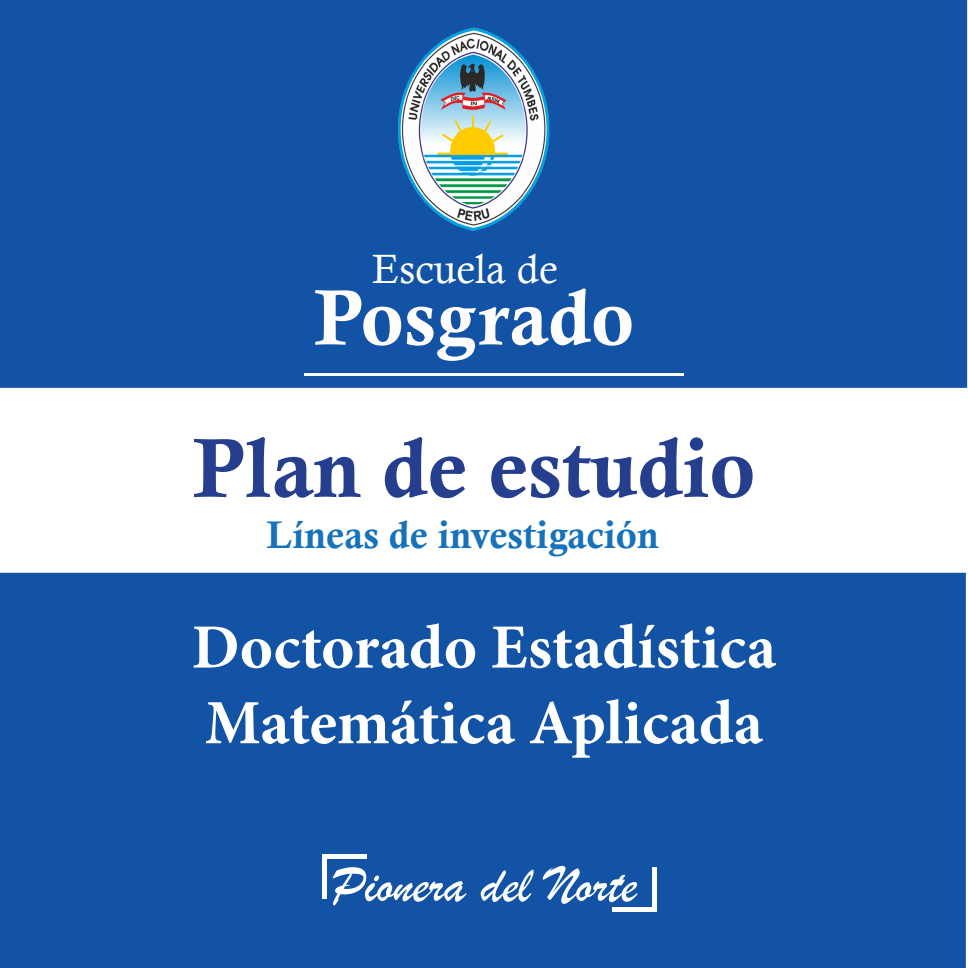
<style>
.page{position:relative;width:968px;height:968px;background:#fff}
.page>*{position:absolute;margin:0;border:0;box-sizing:border-box;transform-origin:0 0}
.t1{font:84px "Calis MT Bol";color:#253f8e}
.t2{font:78.75px "Calis MT Bol";color:#fefcfd}
.t3{font:700 63px/75.6px "Minion Pro";color:#fff}
.t4{font:53.2px "Brush Script";color:#fff}
.t5{font:40.95px "Calisto";color:#fff}
.t6{font:38.5px "Calis MT Bol";color:#1672ba}
</style>
<div class="page">
<div style="left:0;top:0;width:966px;height:388px;background:#1253a5"></div>
<div style="left:0;top:572px;width:965px;height:395px;background:#1253a5"></div>
<img style="left:397px;top:27px;width:153px;height:204px">
<hr style="left:652px;top:866px;width:4px;height:45px;background:#fff">
<hr style="left:611px;top:907px;width:45px;height:4px;background:#fff">
<hr style="left:322px;top:854px;width:4px;height:45px;background:#fff">
<hr style="left:322px;top:854px;width:45px;height:4px;background:#fff">
<hr style="left:304px;top:373px;width:380px;height:3px;background:#fff">
<p class="t5" style="left:372px;top:245px;width:187px">Escuela de</p>
<p class="t2" style="left:314px;top:272px;width:321px">Posgrado</p>
<p class="t1" style="left:193px;top:420px;width:563px">Plan de estudio</p>
<p class="t6" style="left:267px;top:512px;width:393px">Líneas de investigación</p>
<p class="t3" style="left:192px;top:608px;width:586px">Doctorado Estadística<br>Matemática Aplicada</p>
<p class="t4" style="left:331px;top:852px;width:307px">Pionera del Norte</p>
</div>
